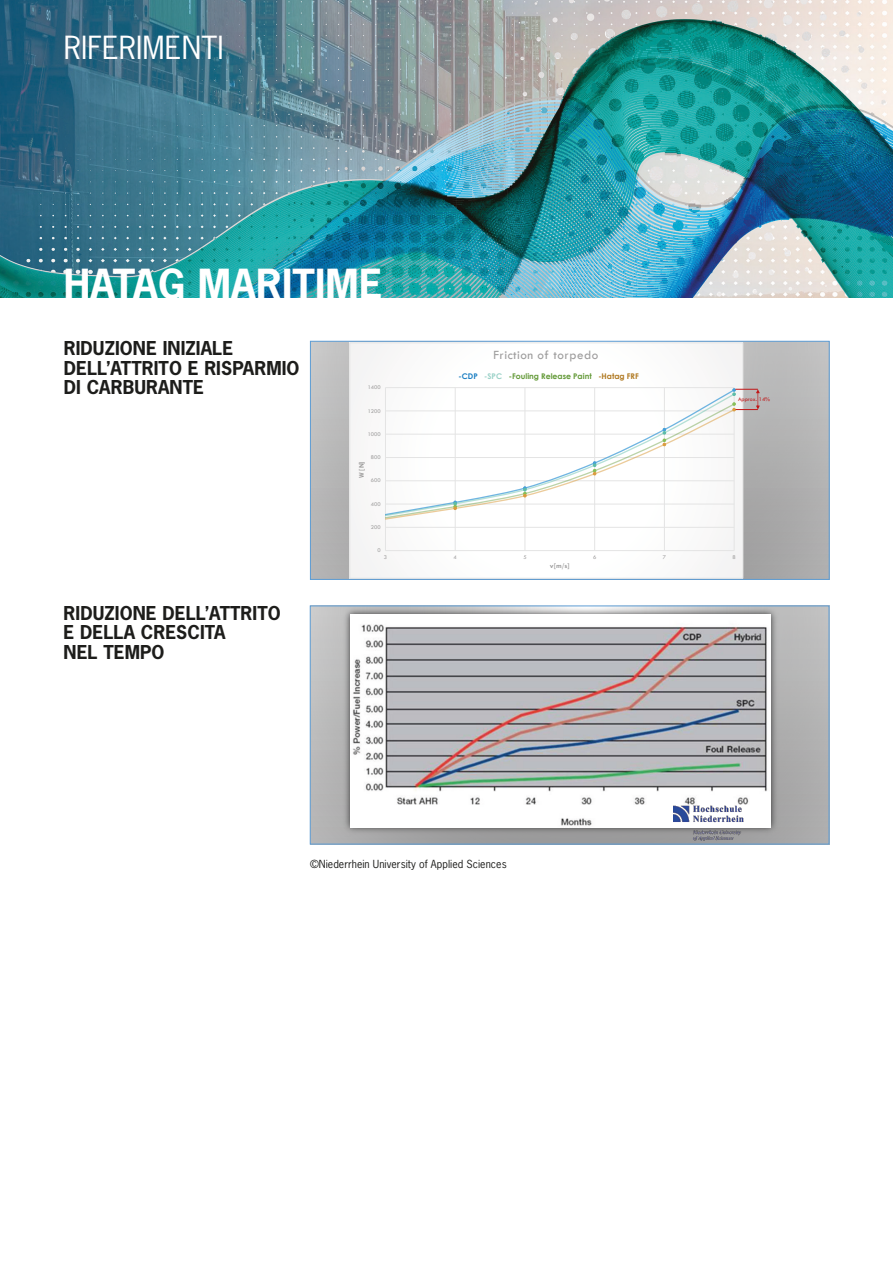
<style>
.page{position:relative;width:893px;height:1263px;background:#fff}
.page>*{position:absolute;margin:0;border:0;box-sizing:border-box;transform-origin:0 0}
.t1{font:700 39px "News Gothic Std";letter-spacing:.005em;color:#fff}
.t2{font:30px "News Gothic Std";letter-spacing:.005em;color:#fff}
.t3{font:700 18px/19.5px "News Gothic Std";letter-spacing:.005em;color:#1d1d1b}
.t4{font:13.05px "Tw Cen";letter-spacing:.035em;color:#9d9c9c}
.t5{font:10.5px "News Gothic Std";letter-spacing:.005em;color:#1d1d1b}
.t6{font:700 7.8px "Century Gothic";color:#649a39}
.t7{font:700 7.2px "Tw Cen";color:#9d9c9c}
.t8{font:5.85px "Tw Cen";letter-spacing:-.005em;color:#9d9c9c}
.t9{font:5.85px "Tw Cen";letter-spacing:-.005em;color:#c11718}
.s1{color:#1a7ec2}
.s2{color:#99d1c7}
.s3{color:#b07921}
</style>
<div class="page">
<img style="left:0;top:0;width:893px;height:298px">
<img style="left:312px;top:343px;width:516px;height:235px">
<img style="left:753px;top:343px;width:75px;height:19px">
<div style="left:350px;top:343px;width:393px;height:235px;background:#fbfbfb"></div>
<hr style="left:385px;top:387px;width:349px;height:1px;background:#e4e4e4">
<hr style="left:734px;top:388px;width:1px;height:163px;background:#e4e4e4">
<svg style="left:385px;top:408px;width:349px;height:143px"></svg>
<svg style="left:454px;top:501px;width:3px;height:9px"></svg>
<svg style="left:523px;top:486px;width:3px;height:11px"></svg>
<svg style="left:593px;top:461px;width:3px;height:14px"></svg>
<svg style="left:663px;top:428px;width:3px;height:18px"></svg>
<div style="left:350px;top:343px;width:393px;height:235px;border:1px solid #e4e4e4"></div>
<svg style="left:733px;top:388px;width:27px;height:23px"></svg>
<div style="left:310px;top:341px;width:520px;height:239px;border:1px solid #5d9dd5"></div>
<img style="left:340px;top:607px;width:440px;height:229px">
<img style="left:350px;top:615px;width:421px;height:212px">
<img style="left:673px;top:805px;width:74px;height:37px">
<div style="left:310px;top:605px;width:519px;height:239px;border:1px solid #5d9dd5"></div>
<h2 class="t2" style="left:64px;top:29px;width:161px">RIFERIMENTI</h2>
<h1 class="t1" style="left:64px;top:259px;width:320px">HATAG MARITIME</h1>
<p class="t3" style="left:64px;top:338px;width:237px">RIDUZIONE INIZIALE<br>DELL’ATTRITO E RISPARMIO<br>DI CARBURANTE</p>
<p class="t8" style="left:368px;top:384px;width:14px">1400</p>
<p class="t8" style="left:368px;top:407px;width:14px">1200</p>
<p class="t8" style="left:368px;top:430px;width:14px">1000</p>
<p class="t8" style="left:371px;top:454px;width:11px">800</p>
<p class="t7" style="left:357px;top:478px;width:19px;rotate:-90deg">W [N]</p>
<p class="t8" style="left:371px;top:477px;width:11px">600</p>
<p class="t8" style="left:371px;top:500px;width:11px">400</p>
<p class="t8" style="left:371px;top:524px;width:11px">200</p>
<p class="t8" style="left:377px;top:547px;width:5px">0</p>
<p class="t4" style="left:494px;top:347px;width:106px">Friction of torpedo</p>
<p class="t6" style="left:459px;top:370px;width:182px"><span class="s1">-CDP</span> <span class="s2">-SPC</span> -Fouling Release Paint <span class="s3">-Hatag FRF</span></p>
<p class="t9" style="left:738px;top:396px;width:34px">Approx. 14%</p>
<p class="t8" style="left:384px;top:554px;width:5px">3</p>
<p class="t8" style="left:454px;top:554px;width:5px">4</p>
<p class="t8" style="left:523px;top:554px;width:5px">5</p>
<p class="t8" style="left:593px;top:554px;width:5px">6</p>
<p class="t8" style="left:663px;top:554px;width:5px">7</p>
<p class="t8" style="left:733px;top:554px;width:5px">8</p>
<p class="t3" style="left:64px;top:603px;width:219px">RIDUZIONE DELL’ATTRITO<br>E DELLA CRESCITA<br>NEL TEMPO</p>
<p class="t7" style="left:550px;top:562px;width:21px">v[m/s]</p>
<p class="t5" style="left:310px;top:857px;width:198px">©Niederrhein University of Applied Sciences</p>
</div>
